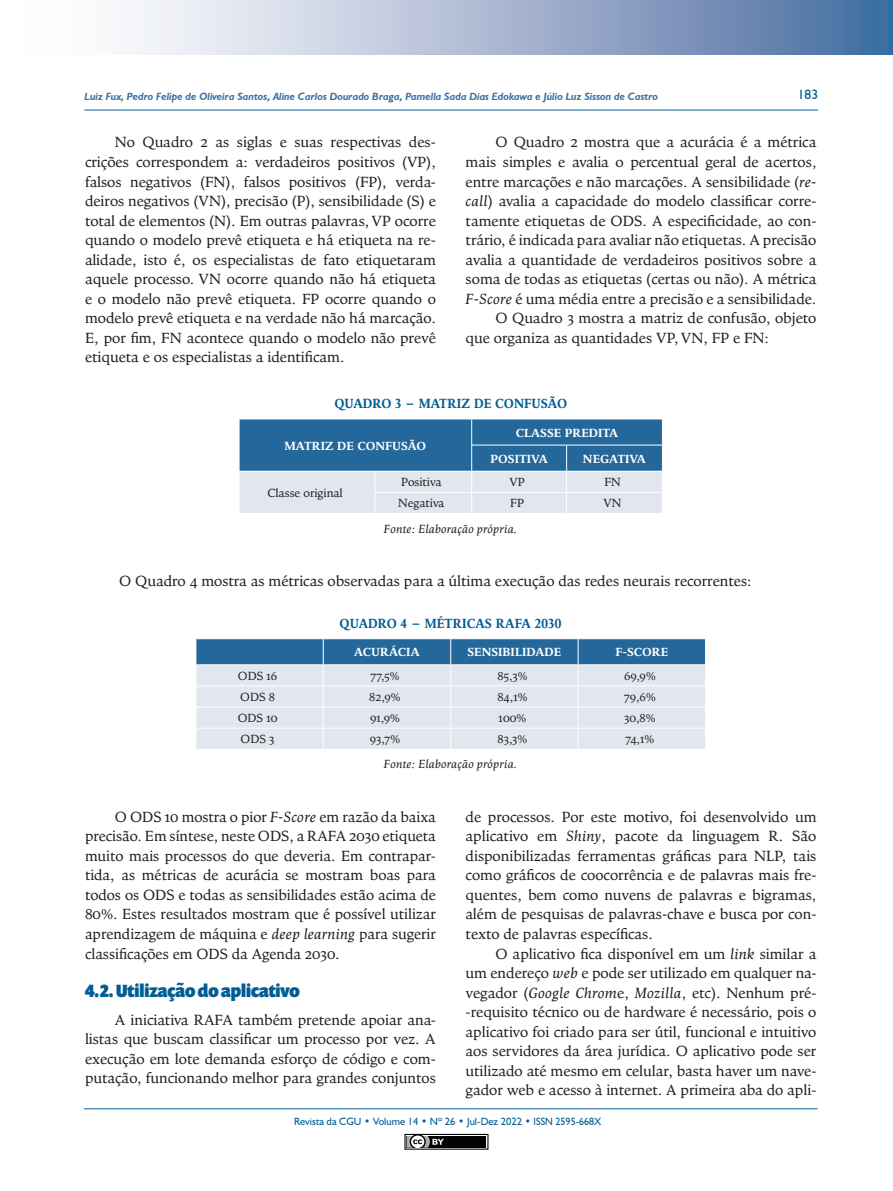
<style>
.page{position:relative;width:893px;height:1191px;background:#fff}
.page>*{position:absolute;margin:0;border:0;box-sizing:border-box;transform-origin:0 0}
.SUBTÍTULO_DUAS_COLUN{font:900 18px "Prenton RP Cond";color:#015d94}
.TEXTO_DUAS_COLUNAS{font:15px/19.5px "Goodchild Pro";color:#231f20;text-align:justify}
.TEXTO_CORRENTE{font:15px "Goodchild Pro";color:#231f20}
.TITULO_TABELA_E_GRAF{font:700 13.5px "Goodchild Pro";color:#015d94;scale:.93 1}
.t1{font:13.5px "Humanist 521 BT";color:#015d94}
.CÉLULA_INTERNA_ESQUE{font:12px "Goodchild Pro";color:#231f20}
.CÉLULA_CABEÇALHO_E_T{font:700 12px "Goodchild Pro";color:#fff}
.FONTE_DE_DADOS_TABEL{font:italic 12px "Goodchild Pro";color:#231f20}
.t2{font:italic 700 10.5px "Humanist 521 BT";color:#3a71a3}
.t3{font:10.5px "Humanist 521 BT";color:#015d94}
.s1{font-style:italic}
</style>
<div class="page">
<svg style="left:125px;top:0;width:768px;height:54px;background:#a3b4cf"></svg>
<hr style="left:84px;top:110px;width:734px;height:1px;background:#015d94">
<hr style="left:84px;top:1108px;width:734px;height:1px;background:#015d94">
<div style="left:404px;top:1133px;width:84px;height:16px;border:1px solid #040503"></div>
<div style="left:407px;top:1135px;width:79px;height:12px;background:#040503"></div>
<svg style="left:404px;top:1133px;width:40px;height:17px"></svg>
<svg style="left:239px;top:419px;width:424px;height:94px;background:#7ca2c2"></svg>
<svg style="left:196px;top:639px;width:510px;height:110px;background:#b7cadc"></svg>
<hr style="left:196px;top:664px;width:127px;height:1px;background:#fff">
<hr style="left:323px;top:664px;width:128px;height:1px;background:#fff">
<hr style="left:451px;top:664px;width:127px;height:1px;background:#fff">
<hr style="left:578px;top:664px;width:128px;height:1px;background:#fff">
<p class="t2" style="left:84px;top:90px;width:575px">Luiz Fux, Pedro Felipe de Oliveira Santos, Aline Carlos Dourado Braga, Pamella Sada Dias Edokawa e Júlio Luz Sisson de Castro</p>
<p class="t1" style="left:798px;top:86px;width:22px">183</p>
<p class="TEXTO_DUAS_COLUNAS" style="left:85px;top:133px;width:352px;text-indent:30px">No Quadro 2 as siglas e suas respectivas des&shy;crições correspondem a: verdadeiros positivos (VP), falsos negativos (FN), falsos positivos (FP), verda&shy;deiros negativos (VN), precisão (P), sensibilidade (S) e total de elementos (N). Em outras palavras, VP ocorre quando o modelo prevê etiqueta e há etiqueta na re&shy;alidade, isto é, os especialistas de fato etiquetaram aquele processo. VN ocorre quando não há etiqueta e o modelo não prevê etiqueta. FP ocorre quando o modelo prevê etiqueta e na verdade não há marcação.<br>E, por fim, FN acontece quando o modelo não prevê etiqueta e os especialistas a identificam.</p>
<p class="TEXTO_DUAS_COLUNAS" style="left:466px;top:133px;width:352px;text-indent:30px">O Quadro 2 mostra que a acurácia é a métrica mais simples e avalia o percentual geral de acertos, entre marcações e não marcações. A sensibilidade (<span class="s1">re&shy;call</span>) avalia a capacidade do modelo classificar corre&shy;tamente etiquetas de ODS. A especificidade, ao con&shy;trário, é indicada para avaliar não etiquetas. A precisão avalia a quantidade de verdadeiros positivos sobre a soma de todas as etiquetas (certas ou não). A métrica <span class="s1">F-Score</span> é uma média entre a precisão e a sensibilidade.</p>
<p class="TEXTO_DUAS_COLUNAS" style="left:466px;top:308px;width:352px;text-indent:30px">O Quadro 3 mostra a matriz de confusão, objeto que organiza as quantidades VP, VN, FP e FN:</p>
<p class="TITULO_TABELA_E_GRAF" style="left:334px;top:396px;width:252px">QUADRO 3 – MATRIZ DE CONFUSÃO</p>
<p class="CÉLULA_CABEÇALHO_E_T" style="left:284px;top:438px;width:143px">MATRIZ DE CONFUSÃO</p>
<p class="CÉLULA_CABEÇALHO_E_T" style="left:516px;top:425px;width:104px">CLASSE PREDITA</p>
<p class="CÉLULA_CABEÇALHO_E_T" style="left:490px;top:452px;width:59px">POSITIVA</p>
<p class="CÉLULA_CABEÇALHO_E_T" style="left:583px;top:452px;width:65px">NEGATIVA</p>
<p class="CÉLULA_INTERNA_ESQUE" style="left:401px;top:475px;width:42px">Positiva</p>
<p class="CÉLULA_INTERNA_ESQUE" style="left:509px;top:475px;width:17px">VP</p>
<p class="CÉLULA_INTERNA_ESQUE" style="left:604px;top:475px;width:18px">FN</p>
<p class="CÉLULA_INTERNA_ESQUE" style="left:398px;top:496px;width:48px">Negativa</p>
<p class="CÉLULA_INTERNA_ESQUE" style="left:510px;top:496px;width:15px">FP</p>
<p class="CÉLULA_INTERNA_ESQUE" style="left:603px;top:496px;width:20px">VN</p>
<p class="FONTE_DE_DADOS_TABEL" style="left:384px;top:521px;width:135px">Fonte: Elaboração própria.</p>
<p class="TEXTO_CORRENTE" style="left:119px;top:572px;width:634px">O Quadro 4 mostra as métricas observadas para a última execução das redes neurais recorrentes:</p>
<p class="TITULO_TABELA_E_GRAF" style="left:340px;top:616px;width:240px">QUADRO 4 – MÉTRICAS RAFA 2030</p>
<p class="CÉLULA_CABEÇALHO_E_T" style="left:354px;top:645px;width:67px">ACURÁCIA</p>
<p class="CÉLULA_CABEÇALHO_E_T" style="left:467px;top:645px;width:95px">SENSIBILIDADE</p>
<p class="CÉLULA_CABEÇALHO_E_T" style="left:615px;top:645px;width:54px">F-SCORE</p>
<p class="CÉLULA_INTERNA_ESQUE" style="left:238px;top:669px;width:41px">ODS 16</p>
<p class="CÉLULA_INTERNA_ESQUE" style="left:370px;top:669px;width:31px">77,5%</p>
<p class="CÉLULA_INTERNA_ESQUE" style="left:497px;top:669px;width:32px">85,3%</p>
<p class="CÉLULA_INTERNA_ESQUE" style="left:624px;top:669px;width:33px">69,9%</p>
<p class="CÉLULA_INTERNA_ESQUE" style="left:240px;top:690px;width:36px">ODS 8</p>
<p class="CÉLULA_INTERNA_ESQUE" style="left:369px;top:690px;width:33px">82,9%</p>
<p class="CÉLULA_INTERNA_ESQUE" style="left:497px;top:690px;width:32px">84,1%</p>
<p class="CÉLULA_INTERNA_ESQUE" style="left:624px;top:690px;width:33px">79,6%</p>
<p class="CÉLULA_INTERNA_ESQUE" style="left:238px;top:711px;width:41px">ODS 10</p>
<p class="CÉLULA_INTERNA_ESQUE" style="left:370px;top:711px;width:31px">91,9%</p>
<p class="CÉLULA_INTERNA_ESQUE" style="left:499px;top:711px;width:29px">100%</p>
<p class="CÉLULA_INTERNA_ESQUE" style="left:624px;top:711px;width:33px">30,8%</p>
<p class="CÉLULA_INTERNA_ESQUE" style="left:241px;top:732px;width:35px">ODS 3</p>
<p class="CÉLULA_INTERNA_ESQUE" style="left:370px;top:732px;width:32px">93,7%</p>
<p class="CÉLULA_INTERNA_ESQUE" style="left:498px;top:732px;width:31px">83,3%</p>
<p class="CÉLULA_INTERNA_ESQUE" style="left:625px;top:732px;width:30px">74,1%</p>
<p class="FONTE_DE_DADOS_TABEL" style="left:384px;top:757px;width:135px">Fonte: Elaboração própria.</p>
<p class="TEXTO_DUAS_COLUNAS" style="left:85px;top:807px;width:352px;text-indent:30px">O ODS 10 mostra o pior <span class="s1">F-Score</span> em razão da baixa precisão. Em síntese, neste ODS, a RAFA 2030 etiqueta muito mais processos do que deveria. Em contrapar&shy;tida, as métricas de acurácia se mostram boas para todos os ODS e todas as sensibilidades estão acima de 80%. Estes resultados mostram que é possível utilizar aprendizagem de máquina e <span class="s1">deep learning</span> para sugerir classificações em ODS da Agenda 2030.</p>
<p class="SUBTÍTULO_DUAS_COLUN" style="left:85px;top:979px;width:216px">4.2. Utilização do aplicativo</p>
<p class="TEXTO_DUAS_COLUNAS" style="left:85px;top:1009px;width:352px;text-indent:30px">A iniciativa RAFA também pretende apoiar ana&shy;listas que buscam classificar um processo por vez. A execução em lote demanda esforço de código e com&shy;putação, funcionando melhor para grandes conjuntos</p>
<p class="CÉLULA_INTERNA_ESQUE" style="left:267px;top:486px;width:77px">Classe original</p>
<p class="TEXTO_DUAS_COLUNAS" style="left:466px;top:807px;width:352px">de processos. Por este motivo, foi desenvolvido um aplicativo em <span class="s1">Shiny</span>, pacote da linguagem R. São disponibilizadas ferramentas gráficas para NLP, tais como gráficos de coocorrência e de palavras mais fre&shy;quentes, bem como nuvens de palavras e bigramas, além de pesquisas de palavras-chave e busca por con&shy;texto de palavras específicas.</p>
<p class="TEXTO_DUAS_COLUNAS" style="left:466px;top:943px;width:352px;text-indent:30px">O aplicativo fica disponível em um <span class="s1">link</span> similar a um endereço <span class="s1">web</span> e pode ser utilizado em qualquer na&shy;vegador (<span class="s1">Google Chrom</span>e, <span class="s1">Mozilla</span>, etc). Nenhum pré--requisito técnico ou de hardware é necessário, pois o aplicativo foi criado para ser útil, funcional e intuitivo aos servidores da área jurídica. O aplicativo pode ser utilizado até mesmo em celular, basta haver um nave&shy;gador web e acesso à internet. A primeira aba do apli-</p>
<p class="t3" style="left:294px;top:1115px;width:309px">Revista da CGU • Volume 14 • Nº 26 • Jul-Dez 2022 • ISSN 2595-668X</p>
</div>
